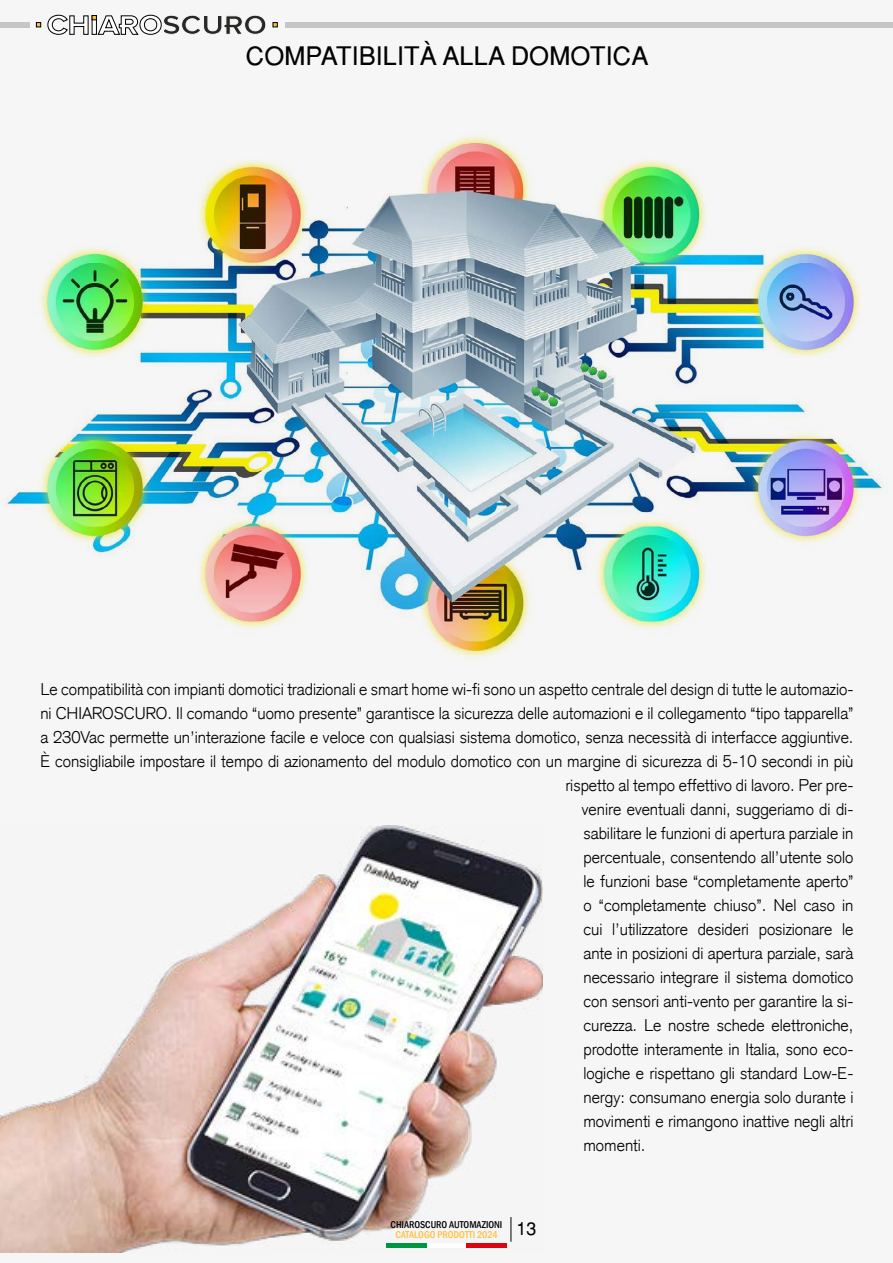
<style>
.page{position:relative;width:893px;height:1263px;background:#f6f6f6}
.page>*{position:absolute;margin:0;border:0;box-sizing:border-box;transform-origin:0 0}
.t1{font:25.5px "Helvetica";color:#020203}
.t2{font:300 16.5px "Akzidenz Grotesk";color:#000}
.t3{font:500 condensed 10.2px/10.5px "Franklin Gothic";color:#020203}
.s1{color:#ffc03d}
</style>
<div class="page">
<img style="left:0;top:826px;width:542px;height:426px">
<img style="left:6px;top:136px;width:877px;height:521px">
<div style="left:285px;top:22px;width:608px;height:6px;background:#c6c6c6"></div>
<div style="left:0;top:22px;width:30px;height:6px;background:#c6c6c6"></div>
<svg style="left:511px;top:1217px;width:1px;height:25px"></svg>
<svg style="left:47px;top:15px;width:219px;height:20px"></svg>
<svg style="left:36px;top:22px;width:5px;height:5px"></svg>
<svg style="left:273px;top:22px;width:5px;height:5px"></svg>
<h1 class="t1" style="left:246px;top:40px;width:404px">COMPATIBILITÀ ALLA DOMOTICA</h1>
<p class="t2" style="left:40px;top:678px;width:815px">Le compatibilità con impianti domotici tradizionali e smart home wi-fi sono un aspetto centrale del design di tutte le automazio-</p>
<p class="t2" style="left:40px;top:702px;width:815px">ni CHIAROSCURO. Il comando “uomo presente” garantisce la sicurezza delle automazioni e il collegamento “tipo tapparella”</p>
<p class="t2" style="left:40px;top:726px;width:815px">a 230Vac permette un’interazione facile e veloce con qualsiasi sistema domotico, senza necessità di interfacce aggiuntive.</p>
<p class="t2" style="left:40px;top:750px;width:815px">È consigliabile impostare il tempo di azionamento del modulo domotico con un margine di sicurezza di 5-10 secondi in più</p>
<p class="t2" style="left:565px;top:774px;width:290px">rispetto al tempo effettivo di lavoro. Per pre-</p>
<p class="t2" style="left:582px;top:798px;width:273px">venire eventuali danni, suggeriamo di di-</p>
<p class="t2" style="left:583px;top:822px;width:272px">sabilitare le funzioni di apertura parziale in</p>
<p class="t2" style="left:583px;top:846px;width:272px">percentuale, consentendo all’utente solo</p>
<p class="t2" style="left:583px;top:870px;width:271px">le funzioni base “completamente aperto”</p>
<p class="t2" style="left:583px;top:895px;width:272px">o “completamente chiuso”. Nel caso in</p>
<p class="t2" style="left:583px;top:919px;width:272px">cui l’utilizzatore desideri posizionare le</p>
<p class="t2" style="left:583px;top:943px;width:272px">ante in posizioni di apertura parziale, sarà</p>
<p class="t2" style="left:583px;top:967px;width:272px">necessario integrare il sistema domotico</p>
<p class="t2" style="left:583px;top:991px;width:271px">con sensori anti-vento per garantire la si-</p>
<p class="t2" style="left:583px;top:1015px;width:272px">curezza. Le nostre schede elettroniche,</p>
<p class="t2" style="left:583px;top:1039px;width:272px">prodotte interamente in Italia, sono eco-</p>
<p class="t2" style="left:583px;top:1063px;width:272px">logiche e rispettano gli standard Low-E-</p>
<p class="t2" style="left:583px;top:1087px;width:272px">nergy: consumano energia solo durante i</p>
<p class="t2" style="left:583px;top:1111px;width:272px">movimenti e rimangono inattive negli altri</p>
<p class="t2" style="left:583px;top:1135px;width:64px">momenti.</p>
<p class="t3" style="left:395px;top:1219px;width:143px;text-indent:-5px">CHIAROSCURO AUTOMAZIONI<br><span class="s1">CATALOGO PRODOTTI 2024</span> <sup>13</sup></p>
</div>
